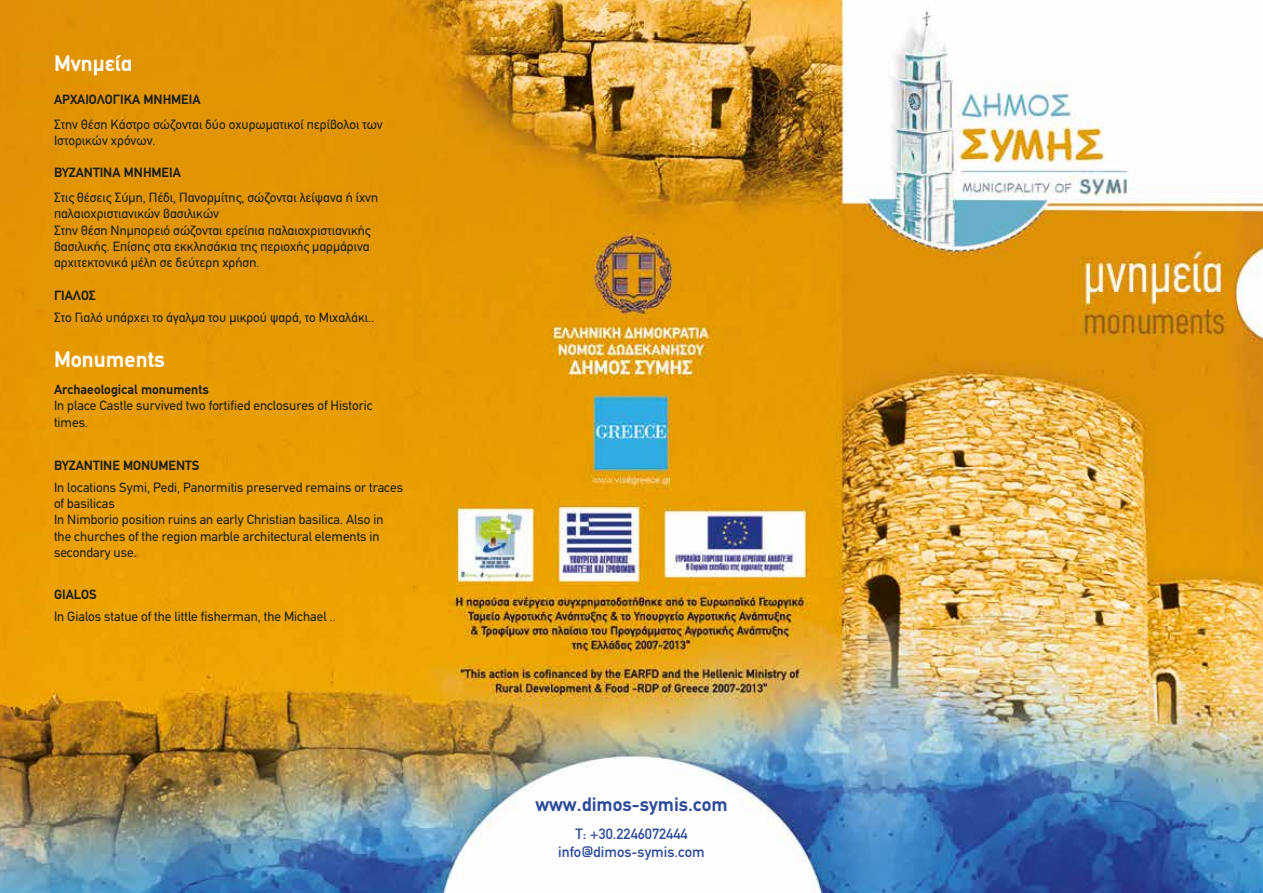
<style>
.page{position:relative;width:1263px;height:893px;background:#fff}
.page>*{position:absolute;margin:0;border:0;box-sizing:border-box;transform-origin:0 0}
.t1{font:700 22.5px "PF Din Text";color:#fff}
.t2{font:700 19.5px "PF Din Text";color:#2c4a99}
.t3{font:500 15px/18px "PF Din Text";color:#2c4a99;text-align:center}
.t4{font:13.5px/16.2px "PF Din Text";color:#1d1d1b}
.t5{font:700 13.5px "PF Din Text";color:#1d1d1b}
</style>
<div class="page">
<img style="left:0;top:0;width:1263px;height:893px">
<h1 class="t1" style="left:54px;top:50px;width:80px">Μνημεία</h1>
<p class="t5" style="left:54px;top:91px;width:148px">ΑΡΧΑΙΟΛΟΓΙΚΑ ΜΝΗΜΕΙΑ</p>
<p class="t4" style="left:54px;top:116px;width:330px">Στην θέση Κάστρο σώζονται δύο οχυρωματικοί περίβολοι των<br>Ιστορικών χρόνων.</p>
<p class="t5" style="left:54px;top:165px;width:128px">ΒΥΖΑΝΤΙΝΑ ΜΝΗΜΕΙΑ</p>
<p class="t4" style="left:54px;top:190px;width:326px">Στις θέσεις Σύμη, Πέδι, Πανορμίτης, σώζονται λείψανα ή ίχνη παλαιοχριστιανικών βασιλικών<br>Στην θέση Νημπορειό σώζονται ερείπια παλαιοχριστιανικής βασιλικής. Επίσης στα εκκλησάκια της περιοχής μαρμάρινα αρχιτεκτονικά μέλη σε δεύτερη χρήση.</p>
<p class="t5" style="left:54px;top:287px;width:43px">ΓΙΑΛΟΣ</p>
<p class="t4" style="left:54px;top:309px;width:322px">Στο Γιαλό υπάρχει το άγαλμα του μικρού ψαρά, το Μιχαλάκι..</p>
<h1 class="t1" style="left:54px;top:346px;width:112px">Monuments</h1>
<p class="t5" style="left:54px;top:382px;width:156px">Archaeological monuments</p>
<p class="t4" style="left:54px;top:398px;width:320px">In place Castle survived two fortified enclosures of Historic times.</p>
<p class="t5" style="left:54px;top:457px;width:147px">BYZANTINE MONUMENTS</p>
<p class="t4" style="left:54px;top:479px;width:351px">In locations Symi, Pedi, Panormitis preserved remains or traces of basilicas<br>In Nimborio position ruins an early Christian basilica. Also in the churches of the region marble architectural elements in secondary use.</p>
<p class="t5" style="left:54px;top:586px;width:44px">GIALOS</p>
<p class="t4" style="left:54px;top:608px;width:283px">In Gialos statue of the little fisherman, the Michael ..</p>
<h2 class="t2" style="left:535px;top:793px;width:194px">www.dimos-symis.com</h2>
<p class="t3" style="left:558px;top:825px;width:148px">T: +30.2246072444 info@dimos-symis.com</p>
</div>
